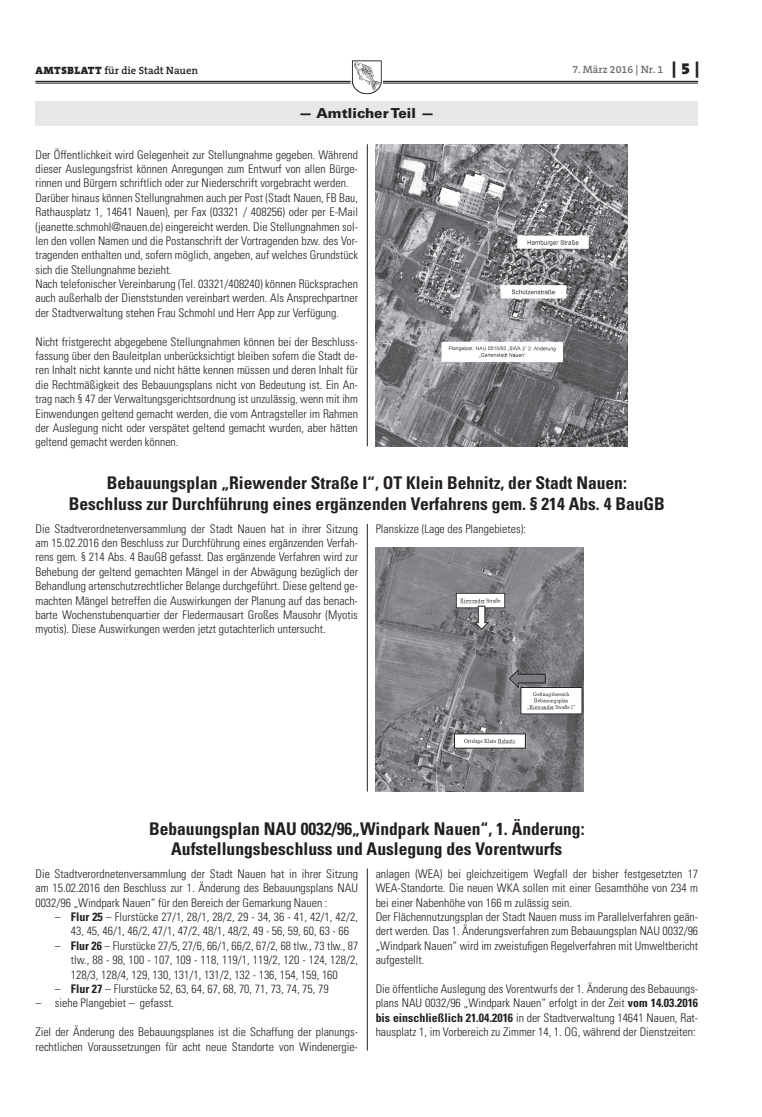
<style>
.page{position:relative;width:762px;height:1117px;background:#fff}
.page>*{position:absolute;margin:0;border:0;box-sizing:border-box;transform-origin:0 0}
.t1{font:700 condensed 17.5px/20px "Univers";color:#231f20;text-align:center}
.t2{font:900 13.75px "Univers";letter-spacing:.005em;color:#231f20}
.t3{font:300 condensed 11.88px/14.4px "Univers";color:#231f20;text-align:justify}
.t4{font:600 10.62px "The Serif B W6";color:#231f20}
.t5{font:600 10.62px "The Serif B W6";color:#6c6d70}
.s1{font-family:"The Serif B W9";font-weight:900}
.s2{font-family:"The Serif B W9";font-weight:900;font-size:16.25px;color:#231f20}
.s3{font-weight:700}
</style>
<div class="page">
<hr style="left:35px;top:81px;width:663px;height:1px;background:#231f20">
<hr style="left:35px;top:83px;width:663px;height:1px;background:#231f20">
<svg style="left:350px;top:60px;width:34px;height:35px"></svg>
<div style="left:35px;top:101px;width:663px;height:25px;background:#e6e7e9"></div>
<img style="left:376px;top:144px;width:251px;height:302px">
<hr style="left:367px;top:144px;width:1px;height:302px;background:#231f20">
<img style="left:376px;top:547px;width:208px;height:244px">
<hr style="left:367px;top:524px;width:1px;height:267px;background:#231f20">
<hr style="left:367px;top:868px;width:1px;height:182px;background:#231f20">
<p class="t4" style="left:36px;top:63px;width:164px"><span class="s1">AMTSBLATT</span> für die Stadt Nauen</p>
<p class="t5" style="left:572px;top:63px;width:129px">7. März 2016 | Nr. 1 <span class="s2">| 5 |</span></p>
<p class="t2" style="left:299px;top:104px;width:137px">— Amtlicher Teil —</p>
<p class="t3" style="left:35px;top:147px;width:324px;text-align:left">Der Öffentlichkeit wird Gelegenheit zur Stellungnahme gegeben. Während dieser Auslegungsfrist können Anregungen zum Entwurf von allen Bürge&shy;rinnen und Bürgern schriftlich oder zur Niederschrift vorgebracht werden.<br>Darüber hinaus können Stellungnahmen auch per Post (Stadt Nauen, FB Bau, Rathausplatz 1, 14641 Nauen), per Fax (03321 / 408256) oder per E-Mail (jeanette.schmohl@nauen.de) eingereicht werden. Die Stellungnahmen sol&shy;len den vollen Namen und die Postanschrift der Vortragenden bzw. des Vor&shy;tragenden enthalten und, sofern möglich, angeben, auf welches Grundstück sich die Stellungnahme bezieht.<br>Nach telefonischer Vereinbarung (Tel. 03321/408240) können Rücksprachen auch außerhalb der Dienststunden vereinbart werden. Als Ansprechpartner der Stadtverwaltung stehen Frau Schmohl und Herr App zur Verfügung.</p>
<p class="t3" style="left:35px;top:334px;width:324px">Nicht fristgerecht abgegebene Stellungnahmen können bei der Beschluss&shy;fassung über den Bauleitplan unberücksichtigt bleiben sofern die Stadt de&shy;ren Inhalt nicht kannte und nicht hätte kennen müssen und deren Inhalt für die Rechtmäßigkeit des Bebauungsplans nicht von Bedeutung ist. Ein An&shy;trag nach § 47 der Verwaltungsgerichtsordnung ist unzulässig, wenn mit ihm Einwendungen geltend gemacht werden, die vom Antragsteller im Rahmen der Auslegung nicht oder verspätet geltend gemacht wurden, aber hätten geltend gemacht werden können.</p>
<h1 class="t1" style="left:69px;top:473px;width:598px">Bebauungsplan „Riewender Straße I“, OT Klein Behnitz, der Stadt Nauen:<br>Beschluss zur Durchführung eines ergänzenden Verfahrens gem. § 214 Abs. 4 BauGB</h1>
<p class="t3" style="left:35px;top:521px;width:324px">Die Stadtverordnetenversammlung der Stadt Nauen hat in ihrer Sitzung am 15.02.2016 den Beschluss zur Durchführung eines ergänzenden Verfah&shy;rens gem. § 214 Abs. 4 BauGB gefasst. Das ergänzende Verfahren wird zur Behebung der geltend gemachten Mängel in der Abwägung bezüglich der Behandlung artenschutzrechtlicher Belange durchgeführt. Diese geltend ge&shy;machten Mängel betreffen die Auswirkungen der Planung auf das benach&shy;barte Wochenstubenquartier der Fledermausart Großes Mausohr (Myotis myotis). Diese Auswirkungen werden jetzt gutachterlich untersucht.</p>
<p class="t3" style="left:376px;top:521px;width:152px">Planskizze (Lage des Plangebietes):</p>
<h1 class="t1" style="left:149px;top:818px;width:437px">Bebauungsplan NAU 0032/96„Windpark Nauen“, 1. Änderung:<br>Aufstellungsbeschluss und Auslegung des Vorentwurfs</h1>
<p class="t3" style="left:35px;top:866px;width:324px">Die Stadtverordnetenversammlung der Stadt Nauen hat in ihrer Sitzung am 15.02.2016 den Beschluss zur 1. Änderung des Bebauungsplans NAU 0032/96 „Windpark Nauen“ für den Bereich der Gemarkung Nauen :</p>
<p class="t3" style="left:55px;top:909px;width:304px;text-align:center">– <span class="s3">Flur 25</span> – Flurstücke 27/1, 28/1, 28/2, 29 - 34, 36 - 41, 42/1, 42/2,<br>43, 45, 46/1, 46/2, 47/1, 47/2, 48/1, 48/2, 49 - 56, 59, 60, 63 - 66</p>
<p class="t3" style="left:71px;top:938px;width:289px;text-indent:-16px">– <span class="s3">Flur 26</span> – Flurstücke 27/5, 27/6, 66/1, 66/2, 67/2, 68 tlw., 73 tlw., 87 tlw., 88 - 98, 100 - 107, 109 - 118, 119/1, 119/2, 120 - 124, 128/2, 128/3, 128/4, 129, 130, 131/1, 131/2, 132 - 136, 154, 159, 160</p>
<p class="t3" style="left:55px;top:981px;width:275px">– <span class="s3">Flur 27</span> – Flurstücke 52, 63, 64, 67, 68, 70, 71, 73, 74, 75, 79</p>
<p class="t3" style="left:35px;top:995px;width:140px">– siehe Plangebiet – gefasst.</p>
<p class="t3" style="left:35px;top:1024px;width:324px">Ziel der Änderung des Bebauungsplanes ist die Schaffung der planungs&shy;rechtlichen Voraussetzungen für acht neue Standorte von Windenergie-</p>
<p class="t3" style="left:376px;top:866px;width:324px;text-align:left">anlagen (WEA) bei gleichzeitigem Wegfall der bisher festgesetzten 17<br>WEA-Standorte. Die neuen WKA sollen mit einer Gesamthöhe von 234 m bei einer Nabenhöhe von 166 m zulässig sein.<br>Der Flächennutzungsplan der Stadt Nauen muss im Parallelverfahren geän&shy;dert werden. Das 1. Änderungsverfahren zum Bebauungsplan NAU 0032/96 „Windpark Nauen“ wird im zweistufigen Regelverfahren mit Umweltbericht aufgestellt.</p>
<p class="t3" style="left:376px;top:981px;width:324px">Die öffentliche Auslegung des Vorentwurfs der 1. Änderung des Bebauungs&shy;plans NAU 0032/96 „Windpark Nauen“ erfolgt in der Zeit <span class="s3">vom 14.03.2016 bis einschließlich 21.04.2016</span> in der Stadtverwaltung 14641 Nauen, Rat&shy;hausplatz 1, im Vorbereich zu Zimmer 14, 1. OG, während der Dienstzeiten:</p>
</div>
